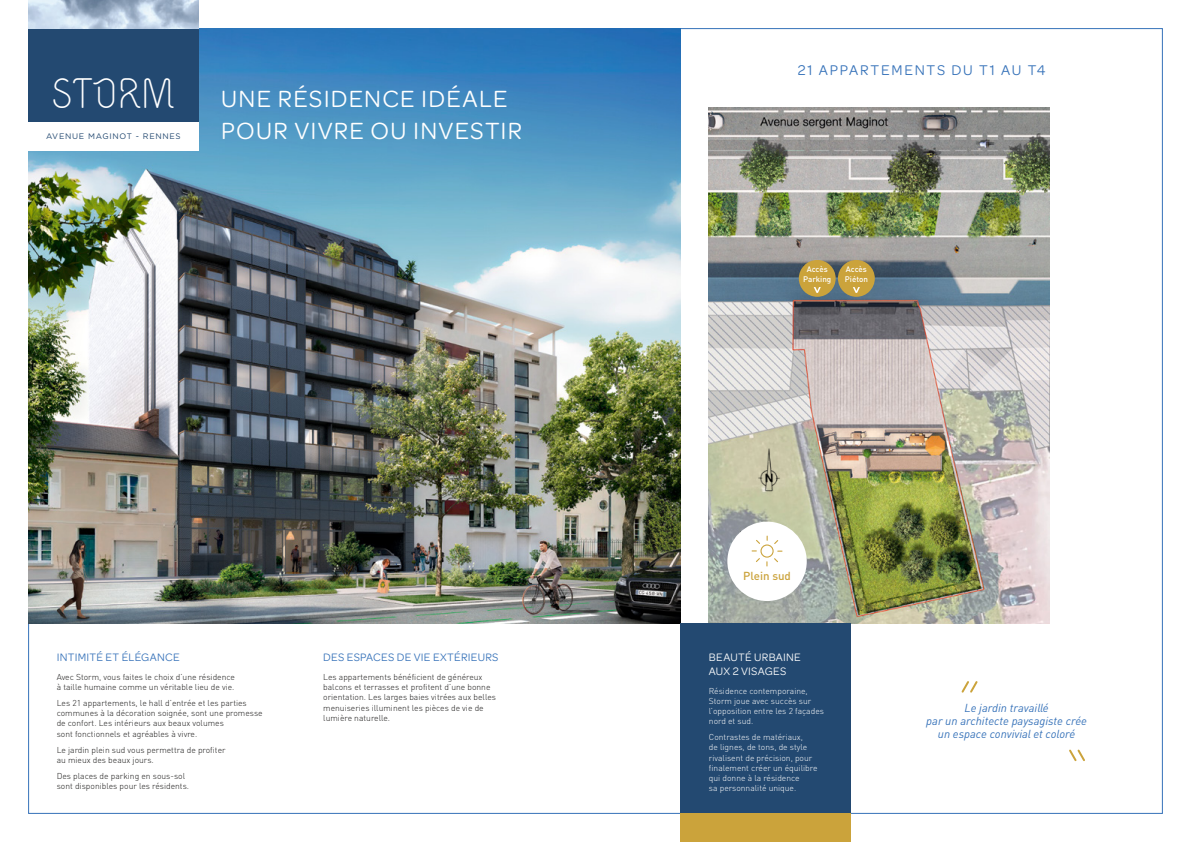
<style>
.page{position:relative;width:1191px;height:842px;background:#fff}
.page>*{position:absolute;margin:0;border:0;box-sizing:border-box;transform-origin:0 0}
.t1{font:48.3px "Vetka";color:#fff}
.t2{font:25px "Omnes";letter-spacing:.05em;color:#fff}
.t3{font:15px "Omnes";letter-spacing:.115em;color:#3672b9}
.t4{font:italic 11.5px/13px "DIN Pro";color:#3672b9;text-align:center}
.t5{font:11.5px "Omnes";letter-spacing:.025em;color:#3672b9}
.t6{font:11.5px/13.8px "Omnes";letter-spacing:.025em;color:#fff}
.t7{font:500 11.5px "DIN Pro";color:#cba33b}
.t8{font:300 8.5px/10.2px "DIN Pro";color:#181716}
.t9{font:300 8.5px/10.2px "DIN Pro";color:#fff}
.t10{font:500 8px/9.6px "DIN Pro";color:#fff;text-align:center}
.t11{font:8px "Gotham";letter-spacing:.09em;color:#234971}
</style>
<div class="page">
<img style="left:709px;top:108px;width:340px;height:515px">
<img style="left:28px;top:28px;width:652px;height:596px">
<div style="left:28px;top:28px;width:170px;height:94px;background:#234971"></div>
<div style="left:28px;top:122px;width:170px;height:28px;background:#fff"></div>
<img style="left:28px;top:0;width:170px;height:28px">
<div style="left:680px;top:624px;width:170px;height:218px;background:#234971"></div>
<div style="left:680px;top:814px;width:170px;height:28px;background:#cba33b"></div>
<svg style="left:961px;top:681px;width:17px;height:12px"></svg>
<svg style="left:1069px;top:749px;width:16px;height:13px"></svg>
<div style="left:727px;top:522px;width:79px;height:79px;background:#fff;border-radius:50%"></div>
<svg style="left:751px;top:535px;width:32px;height:32px"></svg>
<div style="left:760px;top:544px;width:13px;height:14px;border:1px solid #cba33b;border-radius:50%"></div>
<img style="left:750px;top:441px;width:36px;height:58px">
<div style="left:799px;top:260px;width:36px;height:37px;background:#cba33b;border-radius:50%"></div>
<div style="left:838px;top:260px;width:36px;height:37px;background:#cba33b;border-radius:50%"></div>
<svg style="left:813px;top:287px;width:7px;height:6px"></svg>
<svg style="left:853px;top:287px;width:7px;height:6px"></svg>
<p class="t1" style="left:51px;top:71px;width:126px">STORM</p>
<p class="t2" style="left:221px;top:85px;width:288px">UNE RÉSIDENCE IDÉALE</p>
<p class="t11" style="left:46px;top:131px;width:136px">AVENUE MAGINOT - RENNES</p>
<p class="t2" style="left:221px;top:117px;width:302px">POUR VIVRE OU INVESTIR</p>
<p class="t5" style="left:57px;top:651px;width:124px">INTIMITÉ ET ÉLÉGANCE</p>
<p class="t8" style="left:57px;top:671px;width:180px">Avec Storm, vous faites le choix d’une résidence à taille humaine comme un véritable lieu de vie.</p>
<p class="t8" style="left:57px;top:697px;width:207px">Les 21 appartements, le hall d’entrée et les parties communes à la décoration soignée, sont une promesse de confort. Les intérieurs aux beaux volumes<br>sont fonctionnels et agréables à vivre.</p>
<p class="t8" style="left:57px;top:744px;width:170px">Le jardin plein sud vous permettra de profiter au mieux des beaux jours.</p>
<p class="t8" style="left:57px;top:770px;width:134px">Des places de parking en sous-sol sont disponibles pour les résidents.</p>
<p class="t5" style="left:323px;top:651px;width:177px">DES ESPACES DE VIE EXTÉRIEURS</p>
<p class="t8" style="left:323px;top:671px;width:174px">Les appartements bénéficient de généreux balcons et terrasses et profitent d’une bonne orientation. Les larges baies vitrées aux belles menuiseries illuminent les pièces de vie de lumière naturelle.</p>
<p class="t3" style="left:797px;top:62px;width:249px">21 APPARTEMENTS DU T1 AU T4</p>
<p class="t10" style="left:803px;top:264px;width:30px">Accès<br>Parking</p>
<p class="t10" style="left:845px;top:264px;width:24px;text-align:left">Accès<br>Piéton</p>
<p class="t7" style="left:743px;top:567px;width:49px">Plein sud</p>
<p class="t6" style="left:709px;top:650px;width:93px">BEAUTÉ URBAINE<br>AUX 2 VISAGES</p>
<p class="t9" style="left:709px;top:685px;width:117px">Résidence contemporaine,<br>Storm joue avec succès sur l’opposition entre les 2 façades nord et sud.</p>
<p class="t9" style="left:709px;top:731px;width:110px">Contrastes de matériaux,<br>de lignes, de tons, de style rivalisent de précision, pour finalement créer un équilibre qui donne à la résidence<br>sa personnalité unique.</p>
<p class="t4" style="left:926px;top:700px;width:162px">Le jardin travaillé<br>par un architecte paysagiste crée un espace convivial et coloré</p>
</div>
